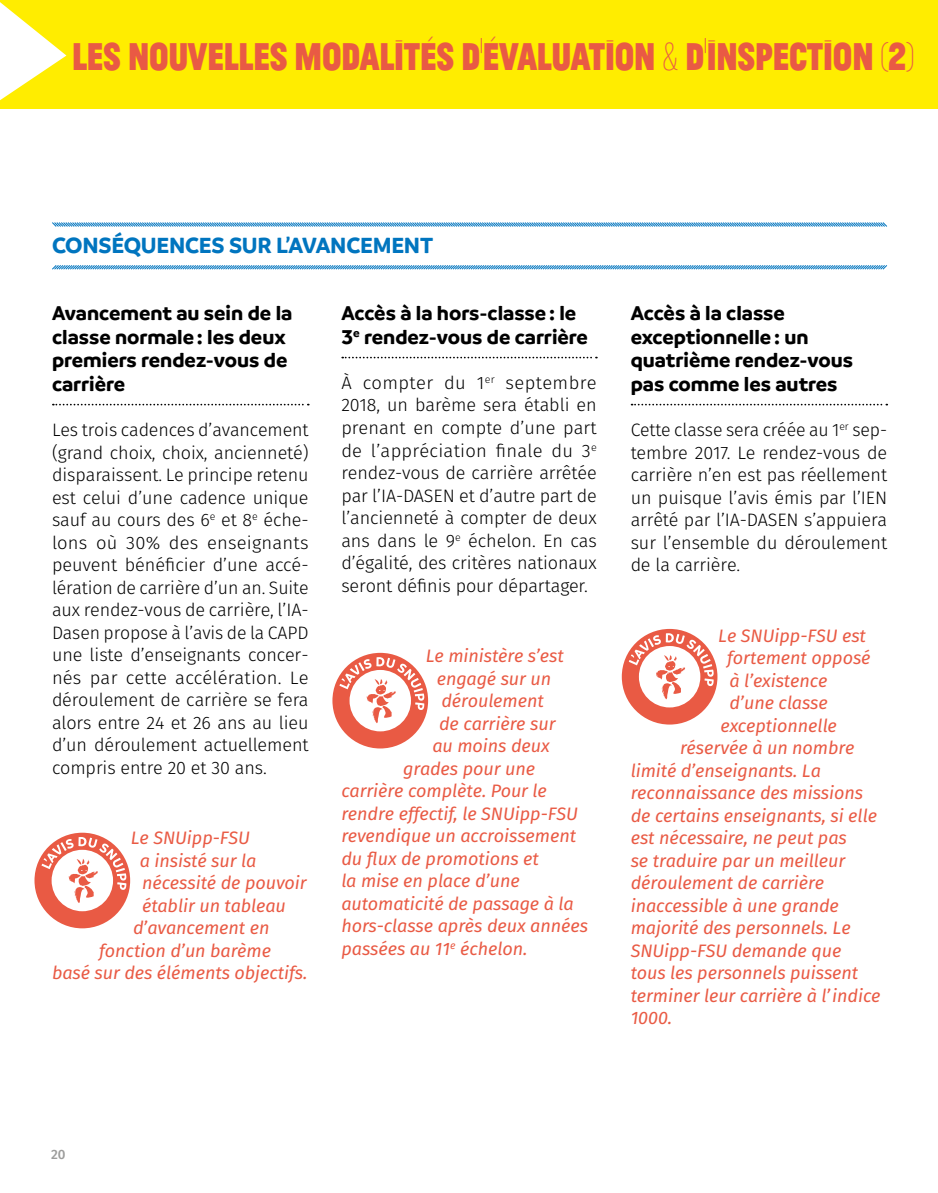
<style>
.page{position:relative;width:938px;height:1193px;background:#fff}
.page>*{position:absolute;margin:0;border:0;box-sizing:border-box;transform-origin:0 0}
.t1{font:100 40.5px "Jean Luc";letter-spacing:-.02em;color:#e95a44}
.t2{font:700 23.62px "Branding";letter-spacing:-.01em;color:#0075bf}
.t3{font:700 21.38px/23.6px "Branding";color:#000}
.t4{font:300 18px/22.5px "Fira Sans";letter-spacing:-.005em;color:#000;text-align:justify}
.t5{font:italic 18px "Fira Sans";letter-spacing:-.005em;color:#e95a44}
.t6{font:500 13.5px "Fira Sans";color:#9d9d9c}
</style>
<div class="page">
<div style="left:0;top:0;width:938px;height:108px;background:#ffed00"></div>
<svg style="left:52px;top:222px;width:835px;height:5px;background:#82badf"></svg>
<svg style="left:52px;top:265px;width:836px;height:5px;background:#82bbdf"></svg>
<svg style="left:53px;top:404px;width:256px;height:1px"></svg>
<svg style="left:342px;top:357px;width:255px;height:1px"></svg>
<svg style="left:631px;top:404px;width:256px;height:1px"></svg>
<svg style="left:34px;top:832px;width:96px;height:96px"></svg>
<svg style="left:332px;top:653px;width:96px;height:95px"></svg>
<svg style="left:622px;top:629px;width:95px;height:95px"></svg>
<svg style="left:0;top:2px;width:66px;height:98px"></svg>
<h1 class="t1" style="left:72px;top:29px;width:844px">LES NOUVELLES MODALITÉS D’ÉVALUATION &amp; D’INSPECTION (2)</h1>
<h2 class="t2" style="left:52px;top:232px;width:382px">CONSÉQUENCES SUR L’AVANCEMENT</h2>
<p class="t3" style="left:52px;top:302px;width:242px">Avancement au sein de la classe normale: les deux premiers rendez-vous de carrière</p>
<p class="t4" style="left:52px;top:418px;width:258px">Les trois cadences d’avancement (grand choix, choix, ancienneté) disparaissent. Le principe retenu est celui d’une cadence unique sauf au cours des 6<sup>e</sup> et 8<sup>e</sup> éche&shy;lons où 30% des enseignants peuvent bénéficier d’une accé&shy;lération de carrière d’un an. Suite aux rendez-vous de carrière, l’IA-Dasen propose à l’avis de la CAPD une liste d’enseignants concer&shy;nés par cette accélération. Le déroulement de carrière se fera alors entre 24 et 26 ans au lieu d’un déroulement actuellement compris entre 20 et 30 ans.</p>
<p class="t5" style="left:131px;top:825px;width:121px">Le SNUipp-FSU</p>
<p class="t5" style="left:140px;top:848px;width:118px">a insisté sur la</p>
<p class="t5" style="left:142px;top:870px;width:166px">nécessité de pouvoir</p>
<p class="t5" style="left:142px;top:893px;width:145px">établir un tableau</p>
<p class="t5" style="left:133px;top:915px;width:138px">d’avancement en</p>
<p class="t5" style="left:99px;top:938px;width:173px">fonction d’un barème</p>
<p class="t5" style="left:52px;top:960px;width:257px">basé sur des éléments objectifs.</p>
<p class="t3" style="left:341px;top:302px;width:248px">Accès à la hors-classe: le<br>3<sup>e</sup> rendez-vous de carrière</p>
<p class="t4" style="left:341px;top:371px;width:257px">À compter du 1<sup>er</sup> septembre 2018, un barème sera établi en prenant en compte d’une part de l’appréciation finale du 3<sup>e </sup>rendez-vous de carrière arrêtée par l’IA-DASEN et d’autre part de l’ancienneté à compter de deux ans dans le 9<sup>e</sup> échelon. En cas d’égalité, des critères nationaux seront définis pour départager.</p>
<p class="t5" style="left:425px;top:643px;width:140px">Le ministère s’est</p>
<p class="t5" style="left:437px;top:665px;width:116px">engagé sur un</p>
<p class="t5" style="left:441px;top:688px;width:104px">déroulement</p>
<p class="t5" style="left:439px;top:710px;width:118px">de carrière sur</p>
<p class="t5" style="left:432px;top:733px;width:119px">au moins deux</p>
<p class="t5" style="left:403px;top:755px;width:133px">grades pour une</p>
<p class="t5" style="left:341px;top:778px;width:207px">carrière complète. Pour le</p>
<p class="t5" style="left:341px;top:800px;width:238px">rendre effectif, le SNUipp-FSU</p>
<p class="t5" style="left:341px;top:823px;width:236px">revendique un accroissement</p>
<p class="t5" style="left:341px;top:845px;width:199px">du flux de promotions et</p>
<p class="t5" style="left:341px;top:868px;width:180px">la mise en place d’une</p>
<p class="t5" style="left:341px;top:890px;width:234px">automaticité de passage à la</p>
<p class="t5" style="left:341px;top:913px;width:248px">hors-classe après deux années</p>
<p class="t5" style="left:341px;top:935px;width:187px">passées au 11<sup>e</sup> échelon.</p>
<p class="t3" style="left:630px;top:302px;width:224px">Accès à la classe exceptionnelle: un quatrième rendez-vous pas comme les autres</p>
<p class="t4" style="left:630px;top:418px;width:258px">Cette classe sera créée au 1<sup>er</sup> sep&shy;tembre 2017. Le rendez-vous de carrière n’en est pas réellement un puisque l’avis émis par l’IEN arrêté par l’IA-DASEN s’appuiera sur l’ensemble du déroulement de la carrière.</p>
<p class="t5" style="left:718px;top:623px;width:149px">Le SNUipp-FSU est</p>
<p class="t5" style="left:727px;top:645px;width:145px">fortement opposé</p>
<p class="t5" style="left:729px;top:668px;width:99px">à l’existence</p>
<p class="t5" style="left:729px;top:690px;width:100px">d’une classe</p>
<p class="t5" style="left:720px;top:713px;width:118px">exceptionnelle</p>
<p class="t5" style="left:680px;top:735px;width:176px">réservée à un nombre</p>
<p class="t5" style="left:630px;top:758px;width:192px">limité d’enseignants. La</p>
<p class="t5" style="left:630px;top:780px;width:234px">reconnaissance des missions</p>
<p class="t5" style="left:630px;top:803px;width:248px">de certains enseignants, si elle</p>
<p class="t5" style="left:630px;top:825px;width:218px">est nécessaire, ne peut pas</p>
<p class="t5" style="left:630px;top:848px;width:216px">se traduire par un meilleur</p>
<p class="t5" style="left:630px;top:870px;width:195px">déroulement de carrière</p>
<p class="t5" style="left:630px;top:893px;width:210px">inaccessible à une grande</p>
<p class="t5" style="left:630px;top:915px;width:221px">majorité des personnels. Le</p>
<p class="t5" style="left:630px;top:938px;width:212px">SNUipp-FSU demande que</p>
<p class="t5" style="left:630px;top:960px;width:229px">tous les personnels puissent</p>
<p class="t5" style="left:630px;top:983px;width:251px">terminer leur carrière à l’indice</p>
<p class="t5" style="left:630px;top:1005px;width:43px">1000.</p>
<p class="t6" style="left:51px;top:1144px;width:16px">20</p>
</div>
